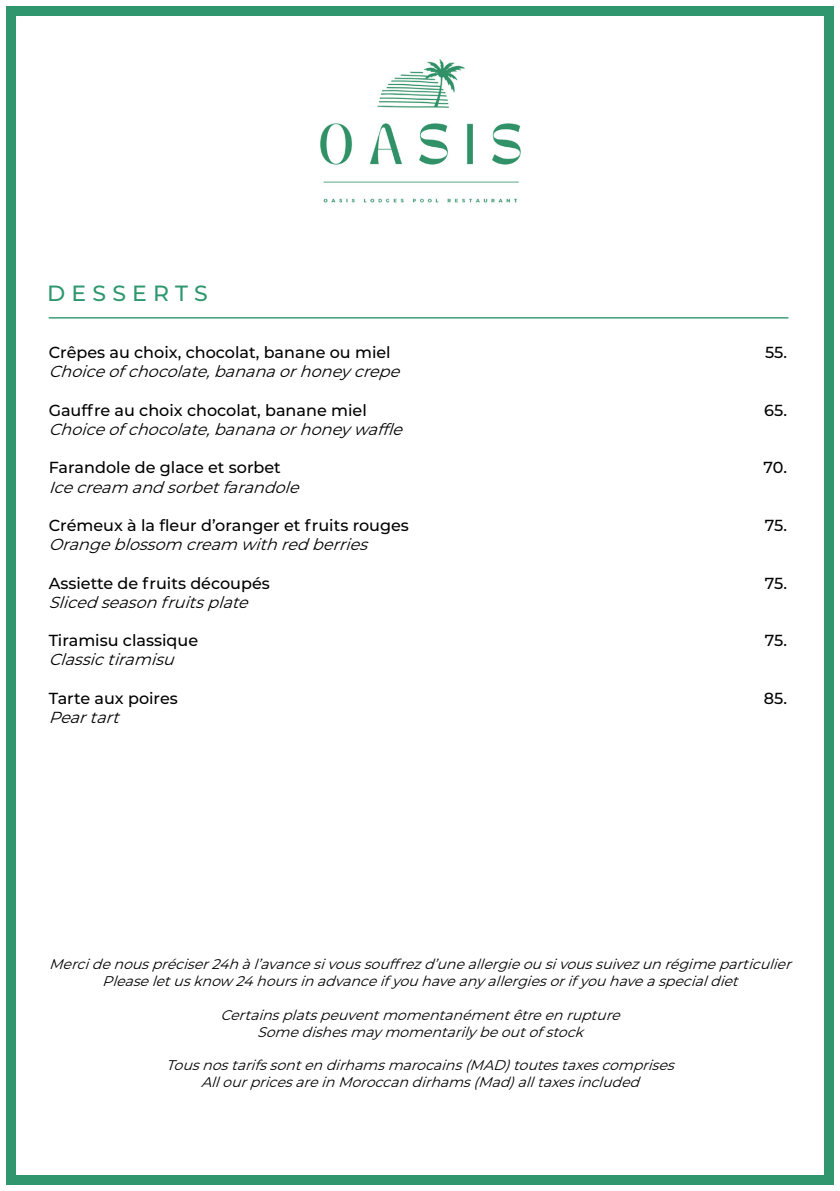
<style>
.page{position:relative;width:840px;height:1191px;background:#fff}
.page>*{position:absolute;margin:0;border:0;box-sizing:border-box;transform-origin:0 0}
.t1{font:500 22px "Montserrat";letter-spacing:.28em;color:#2d976f}
.t2{font:500 16px "Montserrat";color:#000001}
.t3{font:italic 16px "Montserrat";color:#000001}
.t4{font:italic 14px "Montserrat";color:#000002}
</style>
<div class="page">
<img style="left:320px;top:59px;width:201px;height:144px">
<div style="left:6px;top:6px;width:827px;height:1179px;border:10px solid #2f966e"></div>
<hr style="left:49px;top:317px;width:739px;height:1px;background:#2d976f">
<p class="t1" style="left:47px;top:277px;width:162px">DESSERTS</p>
<p class="t2" style="left:49px;top:341px;width:343px">Crêpes au choix, chocolat, banane ou miel</p>
<p class="t3" style="left:49px;top:361px;width:358px">Choiceofchocolate,bananaorhoney crepe</p>
<p class="t2" style="left:49px;top:399px;width:319px">Gauffre au choix chocolat, banane miel</p>
<p class="t3" style="left:49px;top:418px;width:361px">Choiceofchocolate,bananaorhoney waffle</p>
<p class="t2" style="left:49px;top:456px;width:233px">Farandole de glace et sorbet</p>
<p class="t3" style="left:49px;top:476px;width:258px">Icecream andsorbetfarandole</p>
<p class="t2" style="left:49px;top:514px;width:361px">Crémeux à la fleur d’oranger et fruits rouges</p>
<p class="t3" style="left:49px;top:533px;width:326px">Orangeblossom cream withredberries</p>
<p class="t2" style="left:49px;top:572px;width:222px">Assiette de fruits découpés</p>
<p class="t3" style="left:49px;top:591px;width:207px">Slicedseasonfruitsplate</p>
<p class="t2" style="left:49px;top:629px;width:151px">Tiramisu classique</p>
<p class="t3" style="left:49px;top:649px;width:133px">Classictiramisu</p>
<p class="t2" style="left:49px;top:687px;width:130px">Tarte aux poires</p>
<p class="t3" style="left:49px;top:706px;width:78px">Peartart</p>
<p class="t2" style="left:764px;top:341px;width:23px">55.</p>
<p class="t2" style="left:763px;top:399px;width:24px">65.</p>
<p class="t2" style="left:763px;top:456px;width:25px">70.</p>
<p class="t2" style="left:764px;top:514px;width:24px">75.</p>
<p class="t2" style="left:764px;top:572px;width:24px">75.</p>
<p class="t2" style="left:764px;top:629px;width:24px">75.</p>
<p class="t2" style="left:763px;top:687px;width:25px">85.</p>
<p class="t4" style="left:49px;top:955px;width:748px">Mercidenouspréciser24hàl’avancesivoussouffrezd’uneallergieousivoussuivezunrégimeparticulier</p>
<p class="t4" style="left:102px;top:971px;width:642px">Pleaseletusknow 24hoursinadvanceifyouhaveany allergiesorifyouhaveaspecialdiet</p>
<p class="t4" style="left:220px;top:1005px;width:406px">Certainsplatspeuventmomentanémentêtreenrupture</p>
<p class="t4" style="left:257px;top:1022px;width:333px">Somedishesmay momentarily beoutofstock</p>
<p class="t4" style="left:166px;top:1055px;width:514px">Tousnostarifssontendirhamsmarocains(MAD)toutestaxescomprises</p>
<p class="t4" style="left:201px;top:1072px;width:445px">AllourpricesareinMoroccandirhams(Mad)alltaxesincluded</p>
</div>
